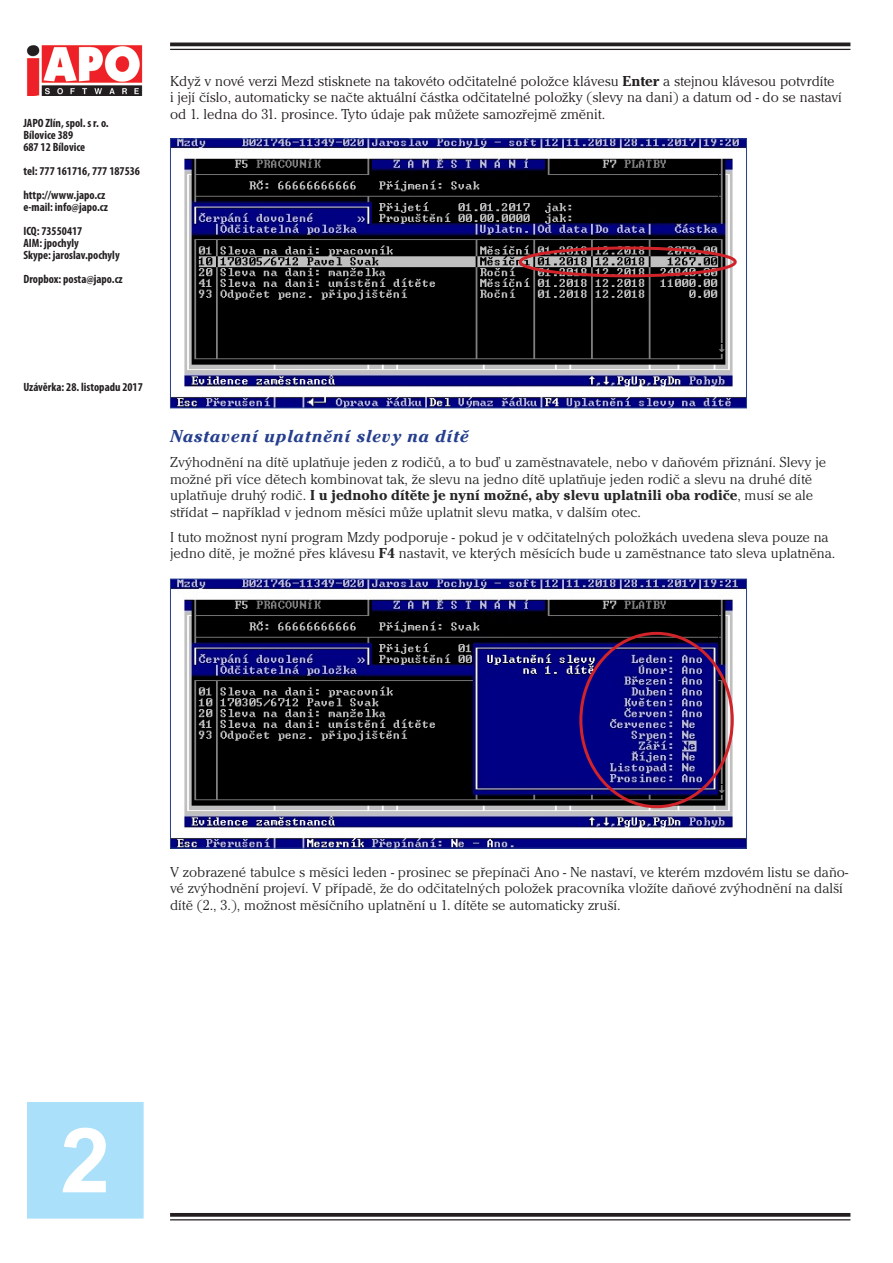
<style>
.page{position:relative;width:893px;height:1263px;background:#fff}
.page>*{position:absolute;margin:0;border:0;box-sizing:border-box;transform-origin:0 0}
.t1{font:700 90px "Arial";color:#fff}
.t2{font:italic 700 18px "Cheltenham Itc TCE";letter-spacing:.05em;color:#253f8e}
.Článek{font:15px/16.5px "Cheltenham Itc TCE Ligh";color:#262626}
.t3{font:15px/16.5px "Cheltenham Itc TCE Ligh";color:#231f20}
.t4{font:700 condensed 12px/12px "Myriad Pro";color:#231f20}
.s1{font-family:"Cheltenham Itc TCE";font-weight:700}
</style>
<div class="page">
<img style="left:26px;top:45px;width:117px;height:51px">
<hr style="left:170px;top:43px;width:680px;height:3px;background:#231f20">
<hr style="left:170px;top:49px;width:680px;height:1px;background:#231f20">
<svg style="left:170px;top:1213px;width:680px;height:4px;background:#322e2f"></svg>
<hr style="left:170px;top:1219px;width:680px;height:1px;background:#231f20">
<div style="left:26px;top:1100px;width:119px;height:120px;background:#aae0f9;border:2px solid #fff"></div>
<img style="left:172px;top:140px;width:573px;height:266px">
<div style="left:170px;top:138px;width:577px;height:270px;border:1px solid #253f8e"></div>
<div style="left:519px;top:246px;width:218px;height:31px;border:3px solid #d1232a;border-radius:50%"></div>
<img style="left:172px;top:581px;width:573px;height:265px">
<div style="left:170px;top:579px;width:577px;height:269px;border:1px solid #253f8e"></div>
<div style="left:579px;top:632px;width:155px;height:176px;border:3px solid #d1232a;border-radius:50%"></div>
<p class="t4" style="left:23px;top:117px;width:87px">JAPO Zlín, spol. s r. o.<br>Bílovice 389<br>687 12 Bílovice</p>
<p class="t4" style="left:23px;top:159px;width:118px;line-height:24px">tel: 777 161716, 777 187536 http://www.japo.cz</p>
<p class="t4" style="left:23px;top:195px;width:86px;line-height:24px">e-mail: info@japo.cz<br>ICQ: 73550417</p>
<p class="t4" style="left:23px;top:237px;width:98px">AIM: jpochyly<br>Skype: jaroslav.pochyly</p>
<p class="t4" style="left:23px;top:273px;width:101px">Dropbox: posta@japo.cz</p>
<p class="t3" style="left:170px;top:73px;width:673px">Když v nové verzi Mezd stisknete na takovéto odčitatelné položce klávesu <span class="s1">Enter</span> a stejnou klávesou potvrdíte i její číslo, automaticky se načte aktuální částka odčitatelné položky (slevy na dani) a datum od - do se nastaví od 1. ledna do 31. prosince. Tyto údaje pak můžete samozřejmě změnit.</p>
<p class="t4" style="left:23px;top:381px;width:121px">Uzávěrka: 28. listopadu 2017</p>
<p class="t2" style="left:170px;top:426px;width:300px">Nastavení uplatnění slevy na dítě</p>
<p class="Článek" style="left:170px;top:454px;width:658px">Zvýhodnění na dítě uplatňuje jeden z rodičů , a to buď u zaměstnavatele, nebo v daňovém přiznání. Slevy je možné při více dětech kombinovat tak, že slevu na jedno dítě uplatňuje jeden rodič a slevu na druhé dítě uplatňuje druhý rodič. <span class="s1">I u jednoho dítěte je nyní možné, aby slevu uplatnili oba rodiče</span>, musí se ale střídat – například v jednom měsíci může uplatnit slevu matka, v dalším otec.</p>
<p class="Článek" style="left:170px;top:529px;width:667px">I tuto možnost nyní program Mzdy podporuje - pokud je v odčitatelných položkách uvedena sleva pouze na jedno dítě, je možné přes klávesu <span class="s1">F4</span> nastavit, ve kterých měsících bude u zaměstnance tato sleva uplatněna.</p>
<p class="Článek" style="left:170px;top:864px;width:680px">V zobrazené tabulce s měsíci leden - prosinec se přepínači Ano - Ne nastaví, ve kterém mzdovém listu se daňo&shy;vé zvýhodnění projeví. V případě, že do odčitatelných položek pracovníka vložíte daňové zvýhodnění na další dítě (2., 3.), možnost měsíčního uplatnění u 1. dítěte se automaticky zruší.</p>
<p class="t1" style="left:60px;top:1101px;width:52px">2</p>
</div>
